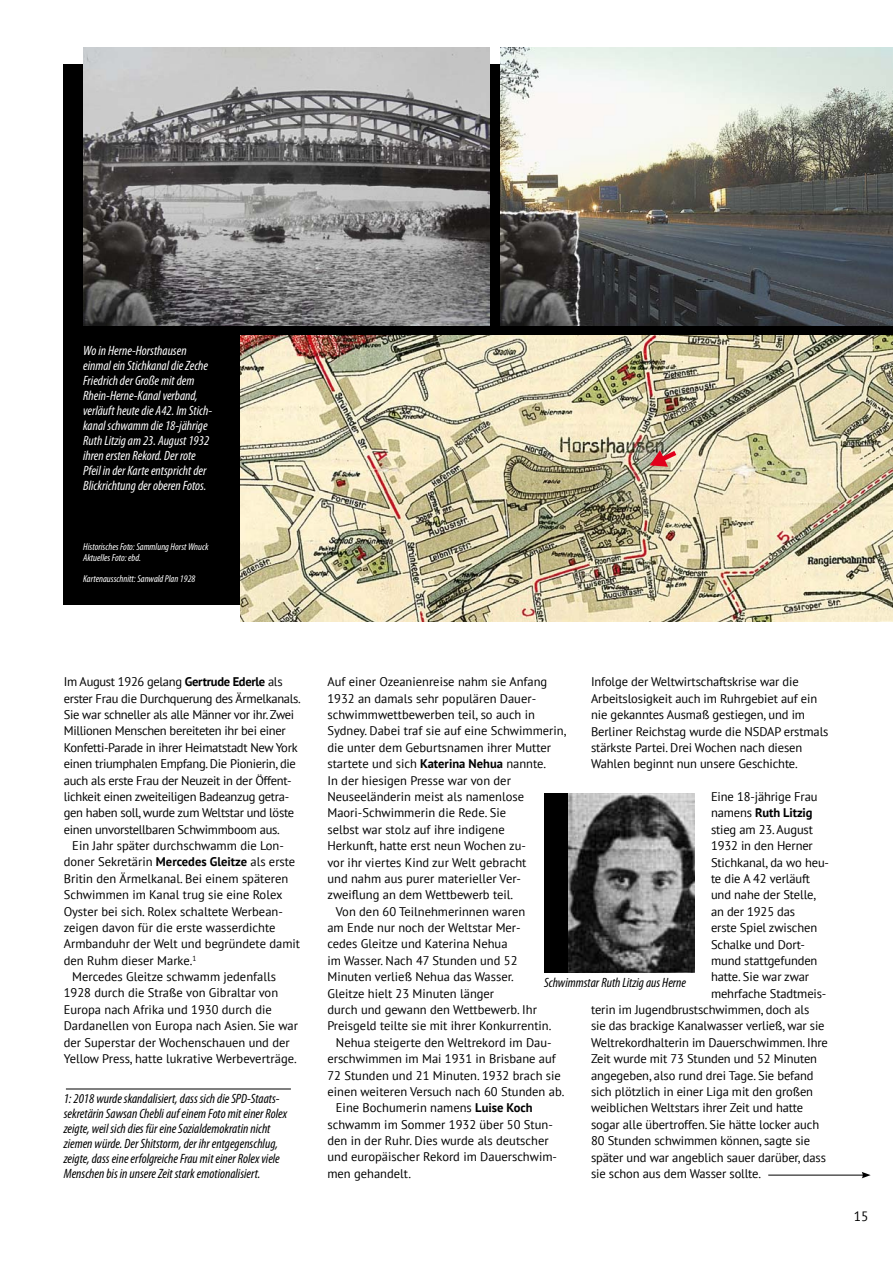
<style>
.page{position:relative;width:893px;height:1263px;background:#fff}
.page>*{position:absolute;margin:0;border:0;box-sizing:border-box;transform-origin:0 0}
.t1{font:italic condensed 13.5px/15px "Myriad Pro";color:#000}
.t2{font:italic condensed 13.5px/15px "Myriad Pro";color:#fff}
.t3{font:13.5px "PT Sans";color:#000}
.t4{font:12.6px/16.4px "PT Sans";letter-spacing:-.01em;color:#000}
.t5{font:700 12.6px "PT Sans";letter-spacing:-.01em;color:#000}
.t6{font:italic condensed 10.05px/10.5px "Myriad Pro";color:#fff}
.s1{font-weight:700}
.s2{font-weight:400}
</style>
<div class="page">
<div style="left:64px;top:64px;width:829px;height:540px;background:#000"></div>
<hr style="left:66px;top:1089px;width:225px;height:1px;background:#000">
<img style="left:83px;top:48px;width:407px;height:277px">
<img style="left:500px;top:48px;width:393px;height:277px">
<img style="left:241px;top:335px;width:652px;height:286px">
<hr style="left:768px;top:1175px;width:96px;height:1px;background:#000">
<svg style="left:862px;top:1172px;width:9px;height:6px"></svg>
<img style="left:568px;top:793px;width:126px;height:180px">
<div style="left:544px;top:793px;width:24px;height:180px;background:#000"></div>
<svg style="left:650px;top:447px;width:31px;height:20px"></svg>
<p class="t2" style="left:83px;top:343px;width:131px">Wo in Herne-Horsthausen einmal ein Stichkanal die Zeche<br>Friedrich der Große mit dem<br>Rhein-Herne-Kanal verband, verläuft heute die A42. Im Stich&shy;kanal schwamm die 18-jährige<br>Ruth Litzig am 23. August 1932 ihren ersten Rekord. Der rote<br>Pfeil in der Karte entspricht der<br>Blickrichtung der oberen Fotos.</p>
<p class="t6" style="left:83px;top:542px;width:127px">Historisches Foto: Sammlung Horst Wnuck<br>Aktuelles Foto: ebd.</p>
<p class="t6" style="left:83px;top:573px;width:114px">Kartenausschnitt: Sanwald Plan 1928</p>
<p class="t4" style="left:64px;top:673px;width:239px">Im August 1926 gelang <span class="s1">Gertrude Ederle</span> als erster Frau die Durchquerung des Ärmelkanals.<br>Sie war schneller als alle Männer vor ihr. Zwei Millionen Menschen bereiteten ihr bei einer Konfetti-Parade in ihrer Heimatstadt New York einen triumphalen Empfang. Die Pionierin, die auch als erste Frau der Neuzeit in der Öffent&shy;lichkeit einen zweiteiligen Badeanzug getra&shy;gen haben soll, wurde zum Weltstar und löste einen unvorstellbaren Schwimmboom aus.</p>
<p class="t4" style="left:72px;top:837px;width:213px">Ein Jahr später durchschwamm die Lon-</p>
<p class="t4" style="left:64px;top:853px;width:233px">doner Sekretärin <span class="s1">Mercedes Gleitze</span> als erste</p>
<p class="t4" style="left:64px;top:870px;width:226px">Britin den Ärmelkanal. Bei einem späteren</p>
<p class="t4" style="left:64px;top:886px;width:220px">Schwimmen im Kanal trug sie eine Rolex</p>
<p class="t4" style="left:64px;top:903px;width:221px">Oyster bei sich. Rolex schaltete Werbean-</p>
<p class="t4" style="left:64px;top:919px;width:213px">zeigen davon für die erste wasserdichte</p>
<p class="t4" style="left:64px;top:935px;width:238px">Armbanduhr der Welt und begründete damit</p>
<p class="t4" style="left:64px;top:952px;width:134px">den Ruhm dieser Marke.<sup>1</sup></p>
<p class="t4" style="left:72px;top:968px;width:205px">Mercedes Gleitze schwamm jedenfalls</p>
<p class="t4" style="left:64px;top:984px;width:216px">1928 durch die Straße von Gibraltar von</p>
<p class="t4" style="left:64px;top:1001px;width:210px">Europa nach Afrika und 1930 durch die</p>
<p class="t4" style="left:64px;top:1017px;width:236px">Dardanellen von Europa nach Asien. Sie war</p>
<p class="t4" style="left:64px;top:1034px;width:227px">der Superstar der Wochenschauen und der</p>
<p class="t4" style="left:64px;top:1050px;width:235px">Yellow Press, hatte lukrative Werbeverträge.</p>
<p class="t1" style="left:64px;top:1090px;width:225px">1: 2018 wurde skandalisiert, dass sich die SPD-Staats&shy;sekretärin Sawsan Chebli auf einem Foto mit einer Rolex zeigte, weil sich dies für eine Sozialdemokratin nicht ziemen würde. Der Shitstorm, der ihr entgegenschlug, zeigte, dass eine erfolgreiche Frau mit einer Rolex viele Menschen bis in unsere Zeit stark emotionalisiert.</p>
<p class="t4" style="left:327px;top:673px;width:221px">Auf einer Ozeanienreise nahm sie Anfang</p>
<p class="t4" style="left:327px;top:690px;width:210px">1932 an damals sehr populären Dauer-</p>
<p class="t4" style="left:327px;top:706px;width:209px">schwimmwettbewerben teil, so auch in</p>
<p class="t4" style="left:327px;top:722px;width:241px">Sydney. Dabei traf sie auf eine Schwimmerin,</p>
<p class="t4" style="left:327px;top:739px;width:225px">die unter dem Geburtsnamen ihrer Mutter</p>
<p class="t4" style="left:327px;top:755px;width:220px">startete und sich <span class="s1">Katerina Nehua</span> nannte.</p>
<p class="t4" style="left:327px;top:772px;width:185px">In der hiesigen Presse war von der</p>
<p class="t4" style="left:327px;top:788px;width:198px">Neuseeländerin meist als namenlose</p>
<p class="t4" style="left:327px;top:804px;width:180px">Maori-Schwimmerin die Rede. Sie</p>
<p class="t4" style="left:327px;top:821px;width:179px">selbst war stolz auf ihre indigene</p>
<p class="t4" style="left:327px;top:837px;width:200px">Herkunft, hatte erst neun Wochen zu-</p>
<p class="t4" style="left:327px;top:854px;width:201px">vor ihr viertes Kind zur Welt gebracht</p>
<p class="t4" style="left:327px;top:870px;width:195px">und nahm aus purer materieller Ver-</p>
<p class="t4" style="left:327px;top:886px;width:187px">zweiflung an dem Wettbewerb teil.</p>
<p class="t4" style="left:336px;top:903px;width:191px">Von den 60 Teilnehmerinnen waren</p>
<p class="t4" style="left:327px;top:919px;width:195px">am Ende nur noch der Weltstar Mer-</p>
<p class="t4" style="left:327px;top:935px;width:182px">cedes Gleitze und Katerina Nehua</p>
<p class="t4" style="left:327px;top:952px;width:192px">im Wasser. Nach 47 Stunden und 52</p>
<p class="t4" style="left:327px;top:968px;width:188px">Minuten verließ Nehua das Wasser.</p>
<p class="t4" style="left:327px;top:985px;width:168px">Gleitze hielt 23 Minuten länger</p>
<p class="t4" style="left:327px;top:1001px;width:211px">durch und gewann den Wettbewerb. Ihr</p>
<p class="t4" style="left:327px;top:1017px;width:226px">Preisgeld teilte sie mit ihrer Konkurrentin.</p>
<p class="t4" style="left:336px;top:1034px;width:217px">Nehua steigerte den Weltrekord im Dau-</p>
<p class="t4" style="left:327px;top:1050px;width:230px">erschwimmen im Mai 1931 in Brisbane auf</p>
<p class="t4" style="left:327px;top:1066px;width:235px">72 Stunden und 21 Minuten. 1932 brach sie</p>
<p class="t4" style="left:327px;top:1083px;width:238px">einen weiteren Versuch nach 60 Stunden ab.</p>
<p class="t4" style="left:336px;top:1099px;width:198px">Eine Bochumerin namens <span class="s1">Luise Koch</span></p>
<p class="t4" style="left:327px;top:1116px;width:227px">schwamm im Sommer 1932 über 50 Stun-</p>
<p class="t4" style="left:327px;top:1132px;width:223px">den in der Ruhr. Dies wurde als deutscher</p>
<p class="t4" style="left:327px;top:1148px;width:231px">und europäischer Rekord im Dauerschwim-</p>
<p class="t4" style="left:327px;top:1165px;width:85px">men gehandelt.</p>
<p class="t4" style="left:591px;top:673px;width:239px">Infolge der Weltwirtschaftskrise war die Arbeitslosigkeit auch im Ruhrgebiet auf ein nie gekanntes Ausmaß gestiegen, und im Berliner Reichstag wurde die NSDAP erstmals stärkste Partei. Drei Wochen nach diesen Wahlen beginnt nun unsere Geschichte.</p>
<p class="t4" style="left:711px;top:788px;width:108px">Eine 18-jährige Frau</p>
<p class="t5" style="left:711px;top:805px;width:103px"><span class="s2">namens</span> Ruth Litzig</p>
<p class="t4" style="left:711px;top:821px;width:104px">stieg am 23. August</p>
<p class="t4" style="left:711px;top:837px;width:103px">1932 in den Herner</p>
<p class="t4" style="left:711px;top:854px;width:120px">Stichkanal, da wo heu-</p>
<p class="t4" style="left:711px;top:870px;width:100px">te die A 42 verläuft</p>
<p class="t4" style="left:711px;top:886px;width:107px">und nahe der Stelle,</p>
<p class="t4" style="left:711px;top:903px;width:86px">an der 1925 das</p>
<p class="t4" style="left:711px;top:919px;width:108px">erste Spiel zwischen</p>
<p class="t4" style="left:711px;top:936px;width:96px">Schalke und Dort-</p>
<p class="t4" style="left:711px;top:952px;width:108px">mund stattgefunden</p>
<p class="t4" style="left:711px;top:968px;width:100px">hatte. Sie war zwar</p>
<p class="t4" style="left:711px;top:985px;width:117px">mehrfache Stadtmeis-</p>
<p class="t4" style="left:591px;top:1001px;width:220px">terin im Jugendbrustschwimmen, doch als</p>
<p class="t4" style="left:591px;top:1017px;width:235px">sie das brackige Kanalwasser verließ, war sie</p>
<p class="t4" style="left:591px;top:1034px;width:238px">Weltrekordhalterin im Dauerschwimmen. Ihre</p>
<p class="t4" style="left:591px;top:1050px;width:228px">Zeit wurde mit 73 Stunden und 52 Minuten</p>
<p class="t4" style="left:591px;top:1067px;width:224px">angegeben, also rund drei Tage. Sie befand</p>
<p class="t4" style="left:591px;top:1083px;width:224px">sich plötzlich in einer Liga mit den großen</p>
<p class="t4" style="left:591px;top:1099px;width:214px">weiblichen Weltstars ihrer Zeit und hatte</p>
<p class="t4" style="left:591px;top:1116px;width:230px">sogar alle übertroffen. Sie hätte locker auch</p>
<p class="t4" style="left:591px;top:1132px;width:221px">80 Stunden schwimmen können, sagte sie</p>
<p class="t4" style="left:591px;top:1149px;width:236px">später und war angeblich sauer darüber, dass</p>
<p class="t4" style="left:591px;top:1165px;width:172px">sie schon aus dem Wasser sollte.</p>
<p class="t1" style="left:544px;top:975px;width:143px">Schwimmstar Ruth Litzig aus Herne</p>
<p class="t3" style="left:854px;top:1207px;width:16px">15</p>
</div>
